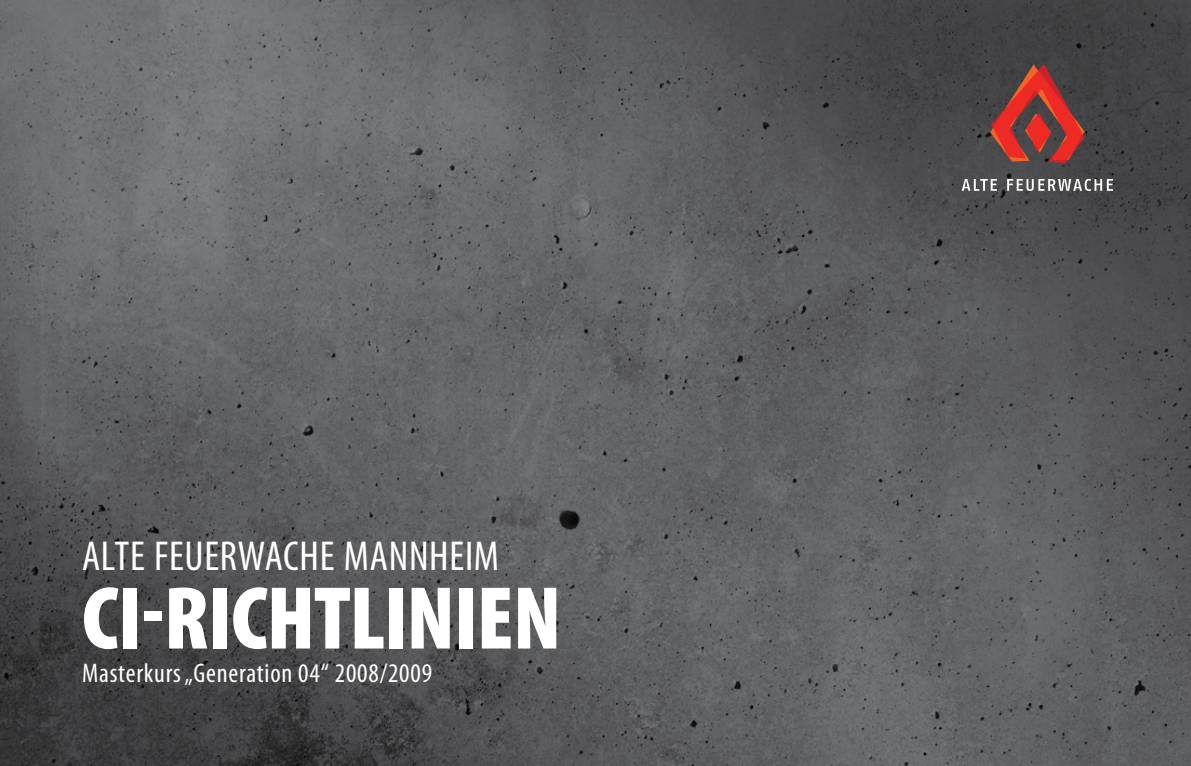
<style>
.page{position:relative;width:1191px;height:766px;background:#fff}
.page>*{position:absolute;margin:0;border:0;box-sizing:border-box;transform-origin:0 0}
.t1{font:900 condensed 90px "Myriad Pro";letter-spacing:-.015em;color:#fff}
.t2{font:condensed 42px "Myriad Pro";letter-spacing:.015em;color:#fff}
.t3{font:condensed 27px "Myriad Pro";letter-spacing:.03em;color:#fff}
</style>
<div class="page">
<img style="left:0;top:0;width:1191px;height:765px">
<svg style="left:961px;top:179px;width:36px;height:12px"></svg>
<svg style="left:1007px;top:179px;width:106px;height:12px"></svg>
<svg style="left:990px;top:64px;width:94px;height:99px;background:#8b3b38"></svg>
<h2 class="t2" style="left:82px;top:531px;width:418px">Alte Feuerwache MANNHEIM</h2>
<h1 class="t1" style="left:82px;top:560px;width:481px">CI-RICHTLINIEN</h1>
<p class="t3" style="left:82px;top:656px;width:351px">Masterkurs „Generation 04“ 2008/2009</p>
</div>
